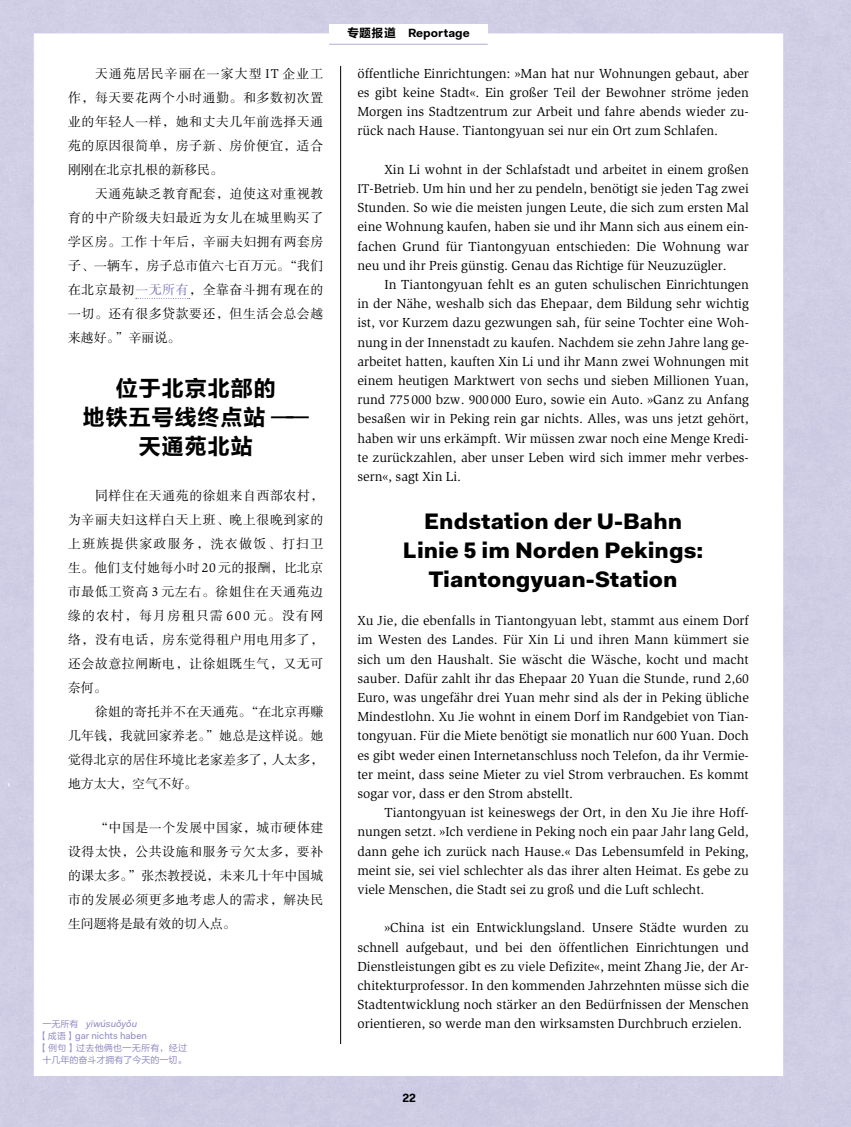
<style>
.page{position:relative;width:851px;height:1127px;background:#fff}
.page>*{position:absolute;margin:0;border:0;box-sizing:border-box;transform-origin:0 0}
.t1{font:900 22.5px/28.8px "Fakt Pro";color:#000;text-align:center}
.t2{font:22.5px/28.8px "FZLTCHK GBK1 0";letter-spacing:.02em;color:#000;text-align:center}
.t3{font:13.5px/19.2px "Slimbach";color:#000;text-align:justify}
.t4{font:12.9px/24px "FZSSJW GB1 0";letter-spacing:.045em;color:#000;text-align:justify}
.t5{font:700 12px "Fakt Pro";color:#000}
.t6{font:9.75px "Fakt Pro";color:#918bc3}
.t7{font:italic 9.75px "Fakt Pro";color:#918bc3}
.t8{font:9px/12px "FZLTHK GBK1 0";color:#918bc3;text-align:center}
.s1{font-family:"Slimbach";font-size:13.05px}
.s2{color:#7670b4}
.s3{font-family:"FZSSFW GB1 0"}
.s4{font-family:"FZLTCHK GBK1 0";font-weight:400}
.s5{font-size:13.05px}
.s6{font-family:"FZLTHK GBK1 0";font-style:normal;font-size:9px}
.s7{font-family:"FZLTHK GBK1 0";font-size:9px}
</style>
<div class="page">
<div style="left:0;top:0;width:850px;height:1127px;background:#d0cde5"></div>
<div style="left:34px;top:34px;width:748px;height:1041px;background:#fff"></div>
<svg style="left:136px;top:298px;width:54px;height:1px"></svg>
<hr style="left:340px;top:66px;width:1px;height:978px;background:#000">
<div style="left:329px;top:25px;width:158px;height:17px;background:#fff"></div>
<hr style="left:329px;top:44px;width:158px;height:1px;background:#b0acd5">
<p class="t4" style="left:68px;top:62px;width:257px;text-indent:27px">天通苑居民辛丽在一家大型 <span class="s1">IT</span> 企业工作，每天要花两个小时通勤。和多数初次置业的年轻人一样，她和丈夫几年前选择天通苑的原因很简单，房子新、房价便宜，适合刚刚在北京扎根的新移民。</p>
<p class="t4" style="left:68px;top:182px;width:257px;text-indent:27px">天通苑缺乏教育配套，迫使这对重视教育的中产阶级夫妇最近为女儿在城里购买了学区房。工作十年后，辛丽夫妇拥有两套房子、一辆车，房子总市值六七百万元。“我们在北京最初<span class="s2">一无所有</span>，全靠奋斗拥有现在的一切。还有很多贷款要还，但生活会总会越来越好。”辛丽说。</p>
<h1 class="t2" style="left:82px;top:375px;width:228px">位于北京北部的<br>地铁五号线终点站 ——天通苑北站</h1>
<p class="t4" style="left:68px;top:485px;width:257px;text-indent:27px">同样住在天通苑的徐姐来自西部农村，为辛丽夫妇这样白天上班、晚上很晚到家的上班族提供家<span class="s3">政服</span>务，洗衣做饭、打扫卫生。他们支付她每小时 <span class="s1">20</span> 元的报酬，比北京市最低工资高 <span class="s1">3</span> 元左右。徐姐住在天通苑边缘的农村，每月房租只需 <span class="s1">600</span> 元。没有网络，没有电话，房东觉得租户用电用多了，还会故意拉闸断电，让徐姐既生气，又无可奈何。</p>
<p class="t4" style="left:68px;top:700px;width:257px;text-indent:27px">徐姐的寄托并不在天通苑。“在北京再赚几年钱，我就回家养老。”她总是这样说。她觉得北京的居住环境比老家差多了，人太多，地方太大，空气不好。</p>
<p class="t4" style="left:68px;top:816px;width:257px;text-indent:27px">“中国是一个发展中国家，城市硬体建设得太快，公共设施和<span class="s3">服</span>务亏欠太多，要补的课太多。”张杰教授说，未来几十年中国城市的发展必须更多地考虑人的需求，解决民生问题将是最有效的切入点。</p>
<p class="t5" style="left:347px;top:25px;width:124px"><span class="s4">专题报道</span> Reportage</p>
<p class="t3" style="left:357px;top:64px;width:393px">öffentliche Einrichtungen: »Man hat nur Wohnungen gebaut, aber es gibt keine Stadt«. Ein großer Teil der Bewohner ströme jeden Morgen ins Stadtzentrum zur Arbeit und fahre abends wieder zu&shy;rück nach Hause. Tiantongyuan sei nur ein Ort zum Schlafen.</p>
<p class="t3" style="left:357px;top:160px;width:393px;text-indent:27px">Xin Li wohnt in der Schlafstadt und arbeitet in einem großen <span class="s5">IT</span>-Betrieb. Um hin und her zu pendeln, benötigt sie jeden Tag zwei Stunden. So wie die meisten jungen Leute, die sich zum ersten Mal eine Wohnung kaufen, haben sie und ihr Mann sich aus einem ein&shy;fachen Grund für Tiantongyuan entschieden: Die Wohnung war neu und ihr Preis günstig. Genau das Richtige für Neuzuzügler.</p>
<p class="t3" style="left:357px;top:275px;width:393px;text-indent:27px">In Tiantongyuan fehlt es an guten schulischen Einrichtungen in der Nähe, weshalb sich das Ehepaar, dem Bildung sehr wichtig ist, vor Kurzem dazu gezwungen sah, für seine Tochter eine Woh&shy;nung in der Innenstadt zu kaufen. Nachdem sie zehn Jahre lang ge&shy;arbeitet hatten, kauften Xin Li und ihr Mann zwei Wohnungen mit einem heutigen Marktwert von sechs und sieben Millionen Yuan, rund <span class="s5">775000</span> bzw. <span class="s5">900000</span> Euro, sowie ein Auto. »Ganz zu Anfang besaßen wir in Peking rein gar nichts. Alles, was uns jetzt gehört, haben wir uns erkämpft. Wir müssen zwar noch eine Menge Kredi&shy;te zurückzahlen, aber unser Leben wird sich immer mehr verbes&shy;sern«, sagt Xin Li.</p>
<h1 class="t1" style="left:403px;top:507px;width:302px">Endstation der U-Bahn<br>Linie 5 im Norden Pekings:<br>Tiantongyuan-Station</h1>
<p class="t3" style="left:357px;top:611px;width:393px">Xu Jie, die ebenfalls in Tiantongyuan lebt, stammt aus einem Dorf im Westen des Landes. Für Xin Li und ihren Mann kümmert sie sich um den Haushalt. Sie wäscht die Wäsche, kocht und macht sauber. Dafür zahlt ihr das Ehepaar <span class="s5">20</span> Yuan die Stunde, rund <span class="s5">2,60<br></span>Euro, was ungefähr drei Yuan mehr sind als der in Peking übliche Mindestlohn. Xu Jie wohnt in einem Dorf im Randgebiet von Tian&shy;tongyuan. Für die Miete benötigt sie monatlich nur <span class="s5">600</span> Yuan. Doch es gibt weder einen Internetanschluss noch Telefon, da ihr Vermie&shy;ter meint, dass seine Mieter zu viel Strom verbrauchen. Es kommt sogar vor, dass er den Strom abstellt.</p>
<p class="t3" style="left:357px;top:803px;width:393px;text-indent:27px">Tiantongyuan ist keineswegs der Ort, in den Xu Jie ihre Hoff&shy;nungen setzt. »Ich verdiene in Peking noch ein paar Jahr lang Geld, dann gehe ich zurück nach Hause.« Das Lebensumfeld in Peking, meint sie, sei viel schlechter als das ihrer alten Heimat. Es gebe zu viele Menschen, die Stadt sei zu groß und die Luft schlecht.</p>
<p class="t3" style="left:357px;top:918px;width:393px;text-indent:27px">»China ist ein Entwicklungsland. Unsere Städte wurden zu schnell aufgebaut, und bei den öffentlichen Einrichtungen und Dienstleistungen gibt es zu viele Defizite«, meint Zhang Jie, der Ar&shy;chitekturprofessor. In den kommenden Jahrzehnten müsse sich die Stadtentwicklung noch stärker an den Bedürfnissen der Menschen</p>
<p class="t7" style="left:43px;top:1017px;width:96px"><span class="s6">一无所有</span> y<span class="s7">ī</span>wúsuǒyǒu</p>
<p class="t3" style="left:357px;top:1014px;width:386px">orientieren, so werde man den wirksamsten Durchbruch erzielen.</p>
<p class="t6" style="left:39px;top:1029px;width:109px"><span class="s7">【成语】</span>gar nichts haben</p>
<p class="t8" style="left:39px;top:1042px;width:150px">【例句】过去他俩也一无所有，经过十几年的奋斗才拥有了今天的一切。</p>
<p class="t5" style="left:402px;top:1090px;width:15px">22</p>
</div>
